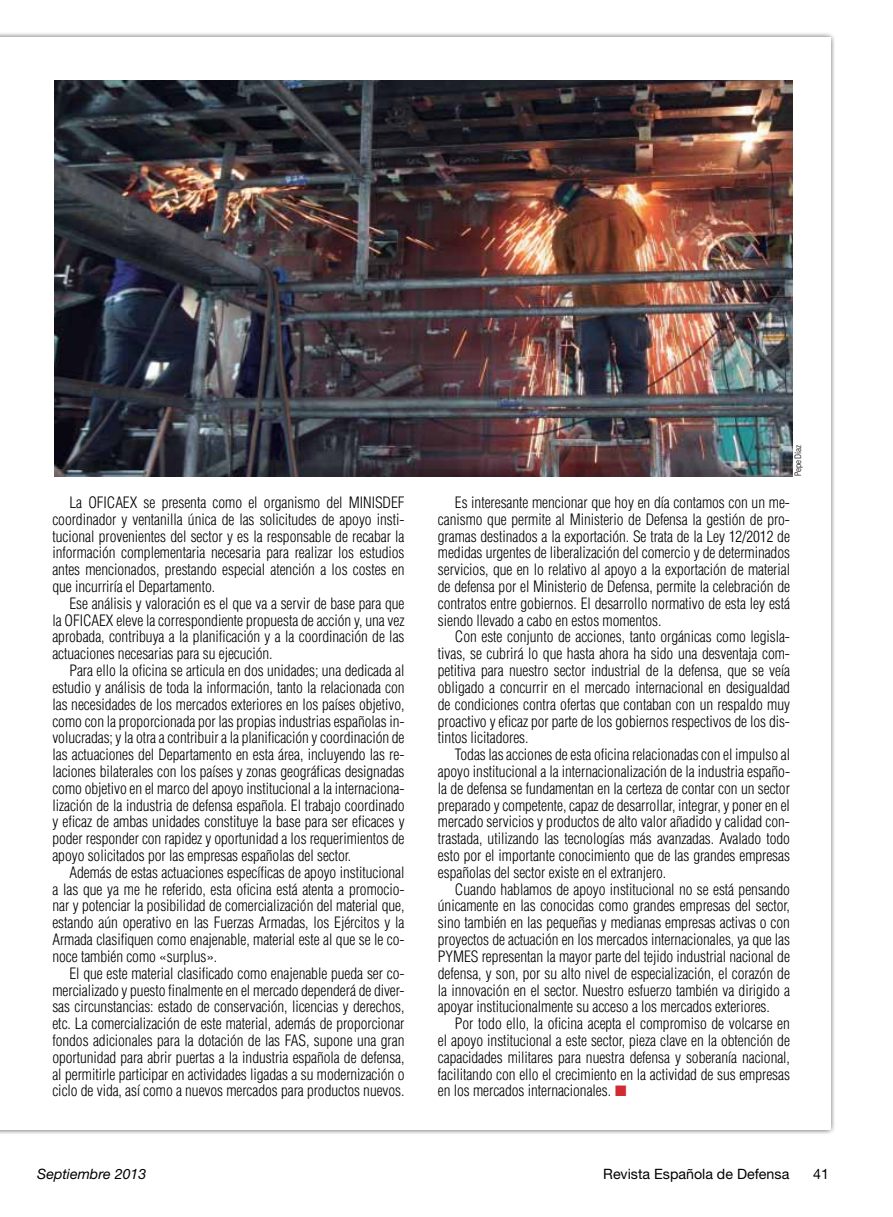
<style>
.page{position:relative;width:893px;height:1217px;background:#fff}
.page>*{position:absolute;margin:0;border:0;box-sizing:border-box;transform-origin:0 0}
.t1{font:300 condensed 15.3px/16.8px "Helvetica";letter-spacing:-.005em;color:#000;text-align:justify}
.t2{font:14.25px "Helvetica Neue";color:#000}
.t3{font:italic 14.25px "Helvetica Neue";color:#000}
.t4{font:300 condensed 9px "Univers";letter-spacing:-.005em;color:#000}
.s1{font-family:"European Pi Three";font-weight:400;font-stretch:normal;color:#d12b31}
</style>
<div class="page">
<img style="left:55px;top:80px;width:737px;height:396px">
<p class="t1" style="left:52px;top:494px;width:354px;text-indent:17px">La OFICAEX se presenta como el organismo del MINISDEF coordinador y ventanilla única de las solicitudes de apoyo insti&shy;tucional provenientes del sector y es la responsable de recabar la información complementaria necesaria para realizar los estudios antes mencionados, prestando especial atención a los costes en que incurriría el Departamento.</p>
<p class="t1" style="left:52px;top:594px;width:354px;text-indent:17px">Ese análisis y valoración es el que va a servir de base para que la OFICAEX eleve la correspondiente propuesta de acción y, una vez aprobada, contribuya a la planificación y a la coordinación de las actuaciones necesarias para su ejecución.</p>
<p class="t1" style="left:52px;top:662px;width:354px;text-indent:17px">Para ello la oficina se articula en dos unidades; una dedicada al estudio y análisis de toda la información, tanto la relacionada con las necesidades de los mercados exteriores en los países objetivo, como con la proporcionada por las propias industrias españolas in&shy;volucradas; y la otra a contribuir a la planificación y coordinación de las actuaciones del Departamento en esta área, incluyendo las re&shy;laciones bilaterales con los países y zonas geográficas designadas como objetivo en el marco del apoyo institucional a la internaciona&shy;lización de la industria de defensa española. El trabajo coordinado y eficaz de ambas unidades constituye la base para ser eficaces y poder responder con rapidez y oportunidad a los requerimientos de apoyo solicitados por las empresas españolas del sector.</p>
<p class="t1" style="left:52px;top:863px;width:354px;text-indent:17px">Además de estas actuaciones específicas de apoyo institucional a las que ya me he referido, esta oficina está atenta a promocio&shy;nar y potenciar la posibilidad de comercialización del material que, estando aún operativo en las Fuerzas Armadas, los Ejércitos y la Armada clasifiquen como enajenable, material este al que se le co&shy;noce también como «surplus».</p>
<p class="t1" style="left:52px;top:964px;width:354px;text-indent:17px">El que este material clasificado como enajenable pueda ser co&shy;mercializado y puesto finalmente en el mercado dependerá de diver&shy;sas circunstancias: estado de conservación, licencias y derechos, etc. La comercialización de este material, además de proporcionar fondos adicionales para la dotación de las FAS, supone una gran oportunidad para abrir puertas a la industria española de defensa, al permitirle participar en actividades ligadas a su modernización o ciclo de vida, así como a nuevos mercados para productos nuevos.</p>
<p class="t4" style="left:793px;top:476px;width:33px;rotate:-90deg">Pepe Díaz</p>
<p class="t1" style="left:438px;top:494px;width:354px;text-indent:17px">Es interesante mencionar que hoy en día contamos con un me&shy;canismo que permite al Ministerio de Defensa la gestión de pro&shy;gramas destinados a la exportación. Se trata de la Ley 12/2012 de medidas urgentes de liberalización del comercio y de determinados servicios, que en lo relativo al apoyo a la exportación de material de defensa por el Ministerio de Defensa, permite la celebración de contratos entre gobiernos. El desarrollo normativo de esta ley está siendo llevado a cabo en estos momentos.</p>
<p class="t1" style="left:438px;top:628px;width:354px;text-indent:17px">Con este conjunto de acciones, tanto orgánicas como legisla&shy;tivas, se cubrirá lo que hasta ahora ha sido una desventaja com&shy;petitiva para nuestro sector industrial de la defensa, que se veía obligado a concurrir en el mercado internacional en desigualdad de condiciones contra ofertas que contaban con un respaldo muy proactivo y eficaz por parte de los gobiernos respectivos de los dis&shy;tintos licitadores.</p>
<p class="t1" style="left:438px;top:746px;width:354px;text-indent:17px">Todas las acciones de esta oficina relacionadas con el impulso al apoyo institucional a la internacionalización de la industria españo&shy;la de defensa se fundamentan en la certeza de contar con un sector preparado y competente, capaz de desarrollar, integrar, y poner en el mercado servicios y productos de alto valor añadido y calidad con&shy;trastada, utilizando las tecnologías más avanzadas. Avalado todo esto por el importante conocimiento que de las grandes empresas españolas del sector existe en el extranjero.</p>
<p class="t1" style="left:438px;top:880px;width:354px;text-indent:17px">Cuando hablamos de apoyo institucional no se está pensando únicamente en las conocidas como grandes empresas del sector, sino también en las pequeñas y medianas empresas activas o con proyectos de actuación en los mercados internacionales, ya que las PYMES representan la mayor parte del tejido industrial nacional de defensa, y son, por su alto nivel de especialización, el corazón de la innovación en el sector. Nuestro esfuerzo también va dirigido a apoyar institucionalmente su acceso a los mercados exteriores.</p>
<p class="t1" style="left:438px;top:1014px;width:354px;text-indent:17px">Por todo ello, la oficina acepta el compromiso de volcarse en el apoyo institucional a este sector, pieza clave en la obtención de capacidades militares para nuestra defensa y soberanía nacional, facilitando con ello el crecimiento en la actividad de sus empresas en los mercados internacionales. <span class="s1">L</span></p>
<p class="t3" style="left:37px;top:1164px;width:111px">Septiembre 2013</p>
<p class="t2" style="left:603px;top:1164px;width:188px">Revista Española de Defensa</p>
<p class="t2" style="left:813px;top:1164px;width:17px">41</p>
</div>
